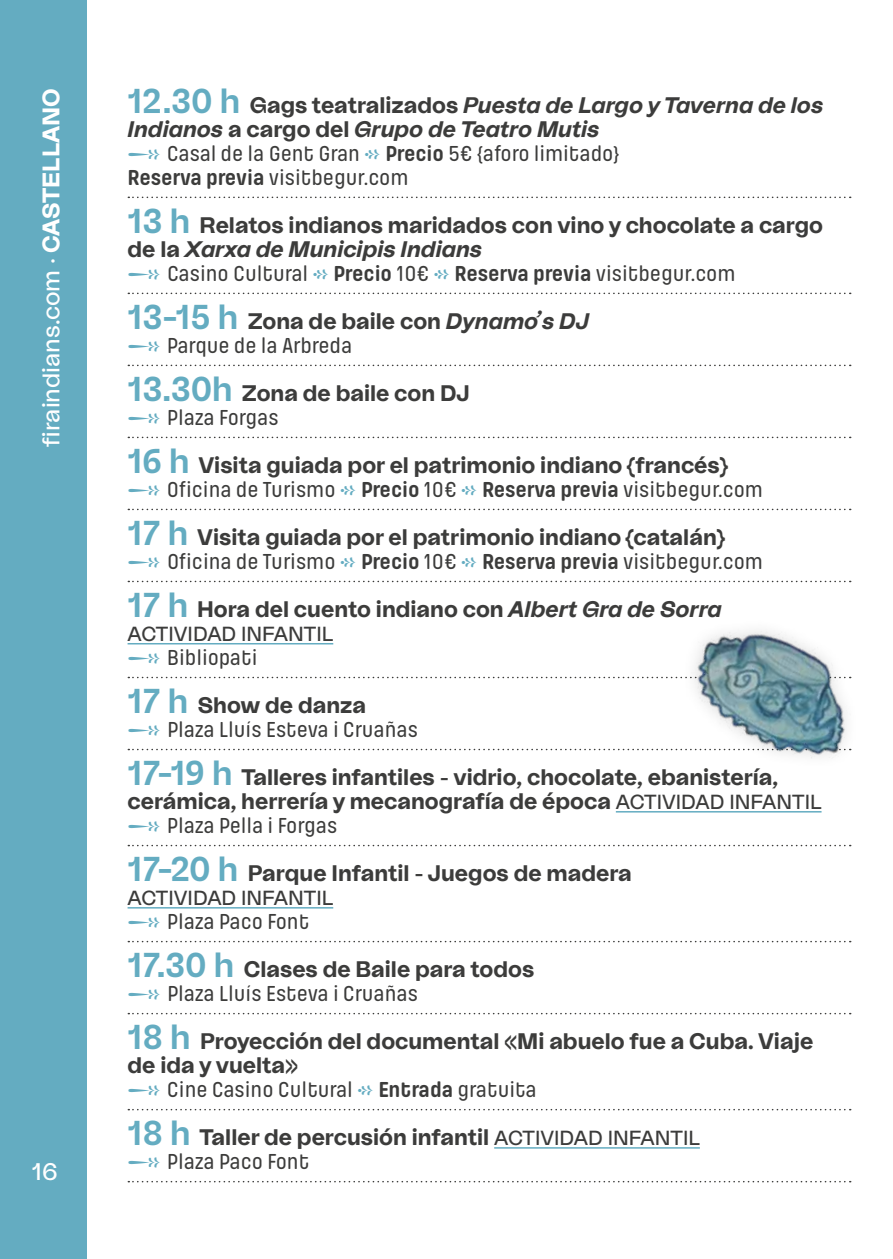
<style>
.page{position:relative;width:893px;height:1259px;background:#fff}
.page>*{position:absolute;margin:0;border:0;box-sizing:border-box;transform-origin:0 0}
.t1{font:24px "La Nord V2.1";color:#fff}
.t2{font:700 22.5px/24px "La Nord V2.1";color:#3c3c3b}
.t3{font:500 22.5px/24px "Pilcrow Soft";color:#3c3c3b}
.t4{font:italic 700 22.5px/24px "La Nord V2.1";color:#3c3c3b}
.t5{font:20.4px "La Nord V2.1";color:#3c3c3b}
.s1{font-weight:700}
.s2{font-family:"Wasa";font-style:normal;font-size:34.5px;color:#64acc1}
.s3{font-style:normal}
.s4{font-family:"Wasa";font-size:34.5px;color:#64acc1}
.s5{font-style:italic}
.s6{font-weight:400;font-size:20.4px}
</style>
<div class="page">
<div style="left:0;top:0;width:87px;height:1259px;background:#64acc1"></div>
<svg style="left:128px;top:197px;width:723px;height:1px"></svg>
<svg style="left:128px;top:293px;width:723px;height:1px"></svg>
<svg style="left:128px;top:365px;width:723px;height:1px"></svg>
<svg style="left:128px;top:437px;width:723px;height:1px"></svg>
<svg style="left:128px;top:509px;width:723px;height:1px"></svg>
<svg style="left:128px;top:581px;width:723px;height:1px"></svg>
<hr style="left:128px;top:643px;width:205px;height:1px;background:#64acc1">
<svg style="left:128px;top:677px;width:540px;height:1px"></svg>
<svg style="left:128px;top:749px;width:540px;height:1px"></svg>
<hr style="left:616px;top:811px;width:205px;height:1px;background:#64acc1">
<svg style="left:128px;top:845px;width:723px;height:1px"></svg>
<hr style="left:128px;top:907px;width:205px;height:1px;background:#64acc1">
<svg style="left:128px;top:941px;width:723px;height:1px"></svg>
<svg style="left:128px;top:1013px;width:723px;height:1px"></svg>
<svg style="left:128px;top:1109px;width:723px;height:1px"></svg>
<hr style="left:494px;top:1147px;width:206px;height:1px;background:#64acc1">
<svg style="left:128px;top:1181px;width:723px;height:1px"></svg>
<img style="left:670px;top:630px;width:182px;height:129px">
<p class="t1" style="left:35px;top:446px;width:359px;rotate:-90deg">firaindians.com · <span class="s1">CASTELLANO</span></p>
<p class="t1" style="left:32px;top:1155px;width:27px">16</p>
<p class="t4" style="left:128px;top:92px;width:697px"><span class="s2">12.30 h</span> <span class="s3">Gags teatralizados</span> Puesta de Largo y Taverna de los<br>Indianos <span class="s3">a cargo del</span> Grupo de Teatro Mutis</p>
<p class="t3" style="left:128px;top:142px;width:493px;text-indent:39px">Casal de la Gent Gran <span class="s1">Precio</span> 5€ {aforo limitado}<br><span class="s1">Reserva previa</span> visitbegur.com</p>
<p class="t2" style="left:128px;top:212px;width:697px"><span class="s4">13 h</span> Relatos indianos maridados con vino y chocolate a cargo de la <span class="s5">Xarxa de Municipis Indians</span></p>
<p class="t3" style="left:167px;top:262px;width:570px">Casino Cultural <span class="s1">Precio</span> 10€ <span class="s1">Reserva previa</span> visitbegur.com</p>
<p class="t2" style="left:128px;top:308px;width:463px"><span class="s4">13-15 h</span> Zona de baile con <span class="s5">Dynamo’s DJ</span></p>
<p class="t3" style="left:167px;top:334px;width:187px">Parque de la Arbreda</p>
<p class="t2" style="left:128px;top:380px;width:344px"><span class="s4">13.30h</span> Zona de baile con DJ</p>
<p class="t3" style="left:167px;top:406px;width:113px">Plaza Forgas</p>
<p class="t2" style="left:128px;top:452px;width:602px"><span class="s4">16 h</span> Visita guiada por el patrimonio indiano {francés}</p>
<p class="t3" style="left:167px;top:478px;width:597px">Oficina de Turismo <span class="s1">Precio</span> 10€ <span class="s1">Reserva previa</span> visitbegur.com</p>
<p class="t2" style="left:128px;top:524px;width:599px"><span class="s4">17 h</span> Visita guiada por el patrimonio indiano {catalán}</p>
<p class="t3" style="left:167px;top:550px;width:597px">Oficina de Turismo <span class="s1">Precio</span> 10€ <span class="s1">Reserva previa</span> visitbegur.com</p>
<p class="t2" style="left:128px;top:596px;width:596px"><span class="s4">17 h</span> Hora del cuento indiano con <span class="s5">Albert Gra de Sorra</span></p>
<p class="t5" style="left:128px;top:620px;width:207px">ACTIVIDAD INFANTIL</p>
<p class="t3" style="left:167px;top:646px;width:92px">Bibliopati</p>
<p class="t2" style="left:128px;top:692px;width:240px"><span class="s4">17 h</span> Show de danza</p>
<p class="t3" style="left:167px;top:718px;width:253px">Plaza Lluís Esteva i Cruañas</p>
<p class="t2" style="left:128px;top:764px;width:695px"><span class="s4">17-19 h</span> Talleres infantiles - vidrio, chocolate, ebanistería, cerámica, herrería y mecanografía de época <span class="s6">ACTIVIDAD INFANTIL</span></p>
<p class="t3" style="left:167px;top:814px;width:172px">Plaza Pella i Forgas</p>
<p class="t2" style="left:128px;top:860px;width:506px"><span class="s4">17-20 h</span> Parque Infantil - Juegos de madera</p>
<p class="t5" style="left:128px;top:884px;width:207px">ACTIVIDAD INFANTIL</p>
<p class="t3" style="left:167px;top:910px;width:144px">Plaza Paco Font</p>
<p class="t2" style="left:128px;top:956px;width:408px"><span class="s4">17.30 h</span> Clases de Baile para todos</p>
<p class="t3" style="left:167px;top:982px;width:253px">Plaza Lluís Esteva i Cruañas</p>
<p class="t2" style="left:128px;top:1028px;width:687px"><span class="s4">18 h</span> Proyección del documental «Mi abuelo fue a Cuba. Viaje de ida y vuelta»</p>
<p class="t3" style="left:167px;top:1078px;width:371px">Cine Casino Cultural <span class="s1">Entrada</span> gratuita</p>
<p class="t2" style="left:128px;top:1124px;width:574px"><span class="s4">18 h</span> Taller de percusión infantil <span class="s6">ACTIVIDAD INFANTIL</span></p>
<p class="t3" style="left:167px;top:1150px;width:144px">Plaza Paco Font</p>
</div>
